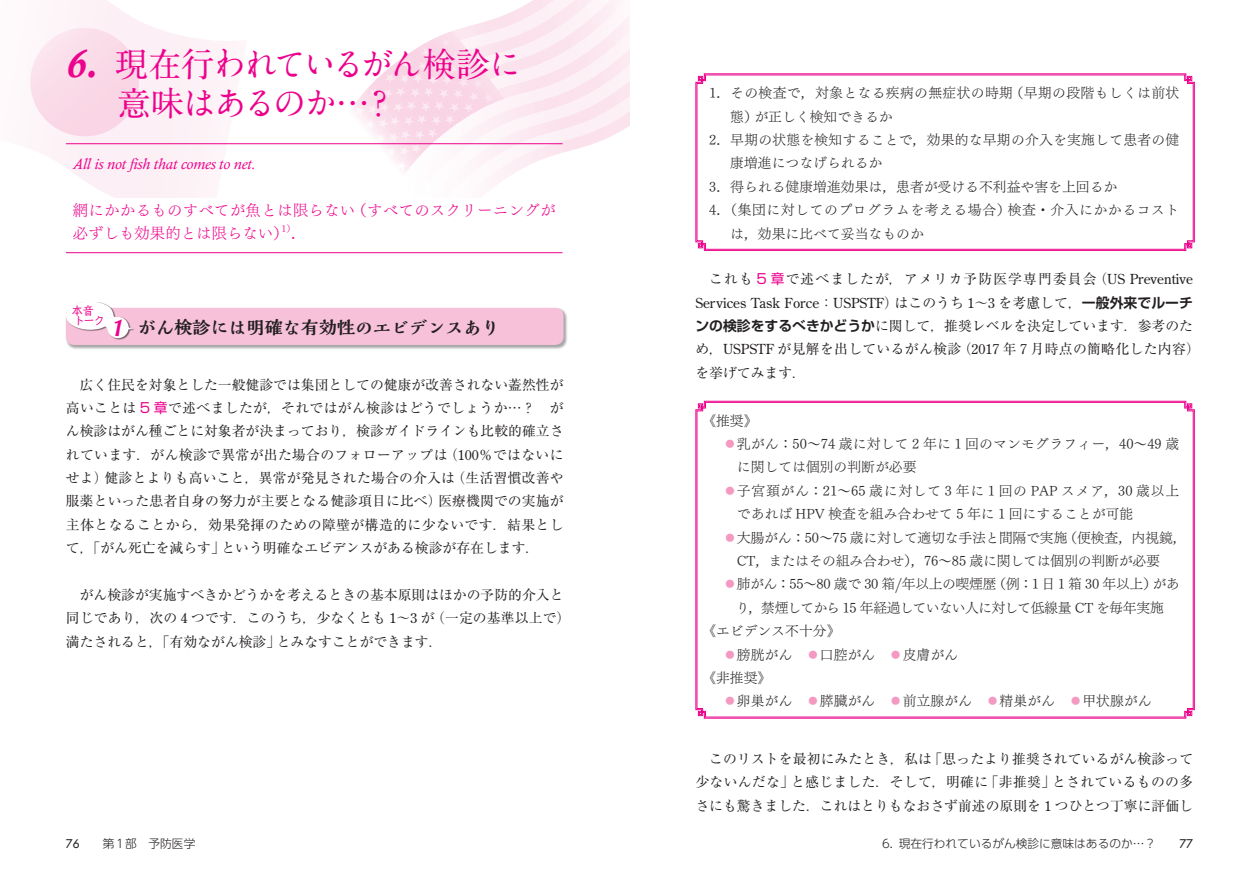
<style>
.page{position:relative;width:1259px;height:893px;background:#fff}
.page>*{position:absolute;margin:0;border:0;box-sizing:border-box;transform-origin:0 0}
.t1{font:700 34.05px/39.3px "A1 Mincho Std";letter-spacing:-.085em;color:#ed028c}
.t2{font:800 18px "Kaimin So Std";color:#231f20}
.t3{font:15.45px/23.4px "Tsuku Min Pr 5 L";letter-spacing:.02em;color:#ed028c}
.t4{font:italic 15.45px "Calisto";color:#ed028c}
.t5{font:13.8px/23.4px "Ryumin Pr 6";color:#231f20}
.t6{font:13.8px "Tsuku Min Pr 5 L";color:#231f20}
.t7{font:13.8px "Century Old Style Std";color:#231f20}
.t8{font:13.8px "Ryumin Pr 6";letter-spacing:.08em;color:#231f20}
.t9{font:13.8px "Tsuku Min Pr 5 L";letter-spacing:-.025em;color:#231f20}
.t10{font:13.8px "Tsuku Min Pr 5 L";letter-spacing:.055em;color:#231f20}
.t11{font:13.8px "Tsuku Min Pr 5 L";letter-spacing:.025em;color:#231f20}
.t12{font:13.8px "Tsuku Min Pr 5 L";letter-spacing:.04em;color:#231f20}
.t13{font:13.8px "Tsuku Min Pr 5 L";letter-spacing:-.045em;color:#231f20}
.t14{font:300 11.7px "UD Shin Go Pr 6";color:#231f20}
.t15{font:500 11.7px "Futura Std";color:#231f20}
.t16{font:11.7px "Talking Std";color:#ed028c}
.t17{font:9.3px "Tsuku Min Pr 5 L";color:#ed028c}
.s1{font-family:"Calisto";font-style:italic;font-size:40.35px}
.s2{font-family:"Optima LT Std";font-weight:700;font-style:italic;font-size:24.45px;color:#ed028c}
.s3{font-family:"Shin Go Pr 6";color:#ed028c}
.s4{font-family:"Century Old Style Std"}
.s5{font-family:"Ryumin Pr 6"}
.s6{font-family:"Shin Go Pr 6 De";font-weight:700}
.s7{color:#f499c2}
.s8{font-size:17.25px}
.s9{font-family:"Futura Std";font-weight:500}
</style>
<div class="page">
<svg style="left:40px;top:0;width:207px;height:197px"></svg>
<svg style="left:30px;top:28px;width:114px;height:113px"></svg>
<svg style="left:695px;top:73px;width:500px;height:178px"></svg>
<svg style="left:696px;top:75px;width:497px;height:175px"></svg>
<svg style="left:696px;top:402px;width:497px;height:315px"></svg>
<hr style="left:66px;top:143px;width:496px;height:1px;background:#ed028c">
<hr style="left:66px;top:252px;width:496px;height:1px;background:#ed028c">
<div style="left:66px;top:308px;width:502px;height:41px;background:#231f20;opacity:.4"></div>
<div style="left:66px;top:308px;width:497px;height:37px;background:#f7c1d9;border-radius:9px"></div>
<div style="left:66px;top:302px;width:69px;height:38px;background:#231f20;opacity:.6"></div>
<svg style="left:66px;top:302px;width:67px;height:36px"></svg>
<svg style="left:349px;top:0;width:281px;height:188px"></svg>
<h1 class="t1" style="left:117px;top:40px;width:406px;text-indent:-51px"><span class="s1">6.</span> 現在行われているがん検診に意味はあるのか…？</h1>
<p class="t4" style="left:73px;top:155px;width:184px">All is not fish that comes to net.</p>
<p class="t3" style="left:73px;top:196px;width:484px">網にかかるものすべてが魚とは限らない（すべてのスクリーニングが必ずしも効果的とは限らない）．</p>
<p class="t17" style="left:282px;top:220px;width:16px">1）</p>
<p class="t16" style="left:72px;top:301px;width:24px">本音</p>
<h2 class="t2" style="left:74px;top:315px;width:427px"><sup>トーク</sup> <span class="s2">1</span> がん検診には明確な有効性のエビデンスあり</h2>
<p class="t5" style="left:66px;top:372px;width:499px;text-align:justify;text-indent:14px">広く住民を対象とした一般健診では集団としての健康が改善されない蓋然性が高いことは <span class="s3">5 章</span>で述べましたが，それではがん検診はどうでしょうか…？　がん検診はがん種ごとに対象者が決まっており，検診ガイドラインも比較的確立されています．がん検診で異常が出た場合のフォローアップは（<span class="s4">100</span>％ではないにせよ）健診とよりも高いこと，異常が発見された場合の介入は（生活習慣改善や服薬といった患者自身の努力が主要となる健診項目に比べ）医療機関での実施が主体となることから，効果発揮のための障壁が構造的に少ないです．結果として，「がん死亡を減らす」という明確なエビデンスがある検診が存在します．</p>
<p class="t5" style="left:66px;top:582px;width:506px;text-indent:14px">がん検診が実施すべきかどうかを考えるときの基本原則はほかの予防的介入と同じであり，次の <span class="s4">4</span> つです．このうち，少なくとも <span class="s4">1</span>～<span class="s4">3</span> が（一定の基準以上で）満たされると，「有効ながん検診」とみなすことができます．</p>
<p class="t11" style="left:709px;top:81px;width:471px">1．その検査で，対象となる疾病の無症状の時期（早期の段階もしくは前状</p>
<p class="t6" style="left:730px;top:104px;width:164px">態）が正しく検知できるか</p>
<p class="t6" style="left:709px;top:127px;width:471px">2．早期の状態を検知することで，効果的な早期の介入を実施して患者の健</p>
<p class="t6" style="left:730px;top:151px;width:154px">康増進につなげられるか</p>
<p class="t6" style="left:709px;top:174px;width:409px">3．得られる健康増進効果は，患者が受ける不利益や害を上回るか</p>
<p class="t12" style="left:709px;top:198px;width:471px">4．（集団に対してのプログラムを考える場合）検査・介入にかかるコスト</p>
<p class="t6" style="left:730px;top:221px;width:195px">は，効果に比べて妥当なものか</p>
<p class="t8" style="left:709px;top:268px;width:485px">これも <span class="s3">5 章</span>で述べましたが，アメリカ予防医学専門委員会（<span class="s4">US Preventive</span></p>
<p class="t7" style="left:695px;top:294px;width:499px">Services Task Force<span class="s5">：</span>USPSTF<span class="s5">）はこのうち</span> 1<span class="s5">～</span>3 <span class="s5">を考慮して，</span><span class="s6">一般外来でルーチ</span></p>
<p class="t5" style="left:695px;top:313px;width:506px"><span class="s6">ンの検診をするべきかどうか</span>に関して，推奨レベルを決定しています．参考のため，<span class="s4">USPSTF</span> が見解を出しているがん検診（<span class="s4">2017</span> 年 <span class="s4">7</span> 月時点の簡略化した内容）を挙げてみます．</p>
<p class="t6" style="left:702px;top:408px;width:57px">《推奨》</p>
<p class="t6" style="left:723px;top:431px;width:457px"><span class="s7">⃝</span>乳がん：50〜74 歳に対して 2 年に 1 回のマンモグラフィー，40〜49 歳</p>
<p class="t6" style="left:737px;top:455px;width:181px">に関しては個別の判断が必要</p>
<p class="t10" style="left:723px;top:478px;width:458px"><span class="s7">⃝</span>子宮頚がん：21〜65 歳に対して 3 年に 1 回の PAP スメア，30 歳以上</p>
<p class="t6" style="left:737px;top:502px;width:398px">であれば HPV 検査を組み合わせて 5 年に 1 回にすることが可能</p>
<p class="t6" style="left:723px;top:525px;width:465px"><span class="s7">⃝</span>大腸がん：50〜75 歳に対して適切な手法と間隔で実施（便検査，内視鏡，</p>
<p class="t6" style="left:737px;top:548px;width:425px">CT，またはその組み合わせ），76〜85 歳に関しては個別の判断が必要</p>
<p class="t9" style="left:723px;top:572px;width:458px"><span class="s7">⃝</span>肺がん：55〜80 歳で 30 箱<span class="s8">/</span>年以上の喫煙歴（例：1 日 1 箱 30 年以上）があ</p>
<p class="t13" style="left:736px;top:595px;width:429px">り，禁煙してから 15 年経過していない人に対して低線量 CT を毎年実施</p>
<p class="t6" style="left:702px;top:619px;width:140px">《エビデンス不十分》</p>
<p class="t6" style="left:723px;top:642px;width:236px"><span class="s7">⃝</span>膀胱がん　<span class="s7">⃝</span>口腔がん　<span class="s7">⃝</span>皮膚がん</p>
<p class="t6" style="left:702px;top:665px;width:71px">《非推奨》</p>
<p class="t6" style="left:723px;top:689px;width:430px"><span class="s7">⃝</span>卵巣がん　<span class="s7">⃝</span>膵臓がん　<span class="s7">⃝</span>前立腺がん　<span class="s7">⃝</span>精巣がん　<span class="s7">⃝</span>甲状腺がん</p>
<p class="t5" style="left:695px;top:746px;width:499px;text-align:justify;text-indent:14px">このリストを最初にみたとき，私は「思ったより推奨されているがん検診って少ないんだな」と感じました．そして，明確に「非推奨」とされているものの多さにも驚きました．これはとりもなおさず前述の原則を <span class="s4">1</span> つひとつ丁寧に評価し</p>
<p class="t14" style="left:66px;top:834px;width:131px"><span class="s9">76</span> 　第1部　予防医学</p>
<p class="t14" style="left:882px;top:834px;width:275px">6. 現在行われているがん検診に意味はあるのか…？</p>
<p class="t15" style="left:1179px;top:837px;width:15px">77</p>
</div>
